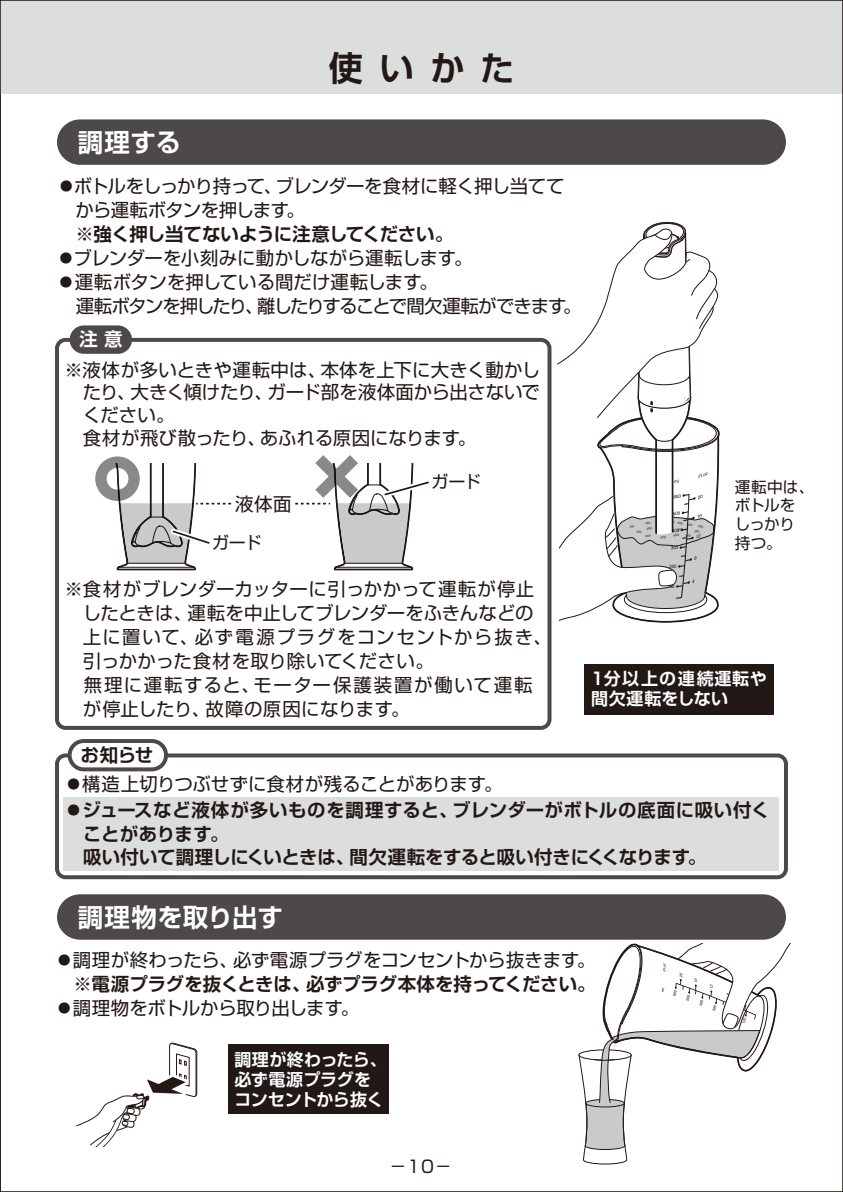
<style>
.page{position:relative;width:843px;height:1192px;background:#fff}
.page>*{position:absolute;margin:0;border:0;box-sizing:border-box;transform-origin:0 0}
.t1{font:700 34px "Shin Go Pro De";color:#221815}
.t2{font:700 25.6px "Shin Go Pro De";letter-spacing:.01em;color:#fff}
.t3{font:18.4px "Shin Go Pro";letter-spacing:-.005em;color:#221815}
.t4{font:18.4px/24.2px "Shin Go Pro";letter-spacing:.03em;color:#221815}
.t5{font:700 18.4px "Shin Go Pro De";letter-spacing:-.005em;color:#221815}
.t6{font:18.4px/24.2px "Shin Go Pro";letter-spacing:-.045em;color:#221815}
.t7{font:18.4px/24.2px "Shin Go Pro";letter-spacing:-.03em;color:#221815}
.t8{font:700 18.4px "Shin Go Pro De";letter-spacing:.03em;color:#221815}
.t9{font:18.4px "Shin Go Pro";letter-spacing:.015em;color:#221815}
.t10{font:18.4px "Shin Go Pro";letter-spacing:-.025em;color:#221815}
.t11{font:700 18.4px "Shin Go Pro De";color:#fff}
.t12{font:700 17px/19.8px "Shin Go Pro De";letter-spacing:-.01em;color:#fff}
.t13{font:700 17px/19.8px "Shin Go Pro De";letter-spacing:.045em;color:#fff}
.t14{font:17px "Shin Go Pro";letter-spacing:-.005em;color:#221815}
.t15{font:15.6px/18.6px "Shin Go Pro";letter-spacing:-.005em;color:#221815}
</style>
<div class="page">
<div style="left:0;top:0;width:842px;height:94px;background:#dcdddd"></div>
<div style="left:57px;top:119px;width:728px;height:46px;background:#4c4948;border-radius:23px"></div>
<div style="left:57px;top:894px;width:728px;height:45px;background:#4c4948;border-radius:23px"></div>
<div style="left:64px;top:797px;width:715px;height:73px;background:#dcdddd"></div>
<div style="left:228px;top:1044px;width:161px;height:69px;background:#221815"></div>
<svg style="left:76px;top:1042px;width:122px;height:103px"></svg>
<div style="left:55px;top:338px;width:496px;height:391px;border:4px solid #4c4948;border-radius:9px"></div>
<div style="left:70px;top:325px;width:62px;height:29px;background:#4c4948;border-radius:14px"></div>
<div style="left:584px;top:664px;width:189px;height:50px;background:#221815"></div>
<div style="left:55px;top:753px;width:732px;height:126px;border:4px solid #4c4948;border-radius:9px"></div>
<div style="left:70px;top:740px;width:96px;height:29px;background:#fff;border-radius:14px"></div>
<div style="left:68px;top:738px;width:100px;height:33px;border:4px solid #4c4948;border-radius:14px"></div>
<div style="left:95px;top:456px;width:45px;height:45px;border:11px solid #898989;border-radius:50%"></div>
<svg style="left:109px;top:455px;width:320px;height:116px"></svg>
<svg style="left:557px;top:221px;width:162px;height:402px"></svg>
<svg style="left:578px;top:929px;width:213px;height:235px"></svg>
<h2 class="t2" style="left:78px;top:121px;width:104px">調理する</h2>
<h1 class="t1" style="left:329px;top:40px;width:187px">使いかた</h1>
<p class="t7" style="left:75px;top:171px;width:490px;text-indent:-18px">●ボトルをしっかり持って、ブレンダーを食材に軽く押し当ててから運転ボタンを押します。</p>
<p class="t5" style="left:57px;top:219px;width:397px">　※強く押し当てないように注意してください。</p>
<p class="t3" style="left:57px;top:243px;width:417px">●ブレンダーを小刻みに動かしながら運転します。</p>
<p class="t6" style="left:76px;top:268px;width:507px;text-indent:-19px">●運転ボタンを押している間だけ運転します。<br>運転ボタンを押したり、離したりすることで間欠運転ができます。</p>
<p class="t11" style="left:79px;top:324px;width:44px">注 意</p>
<p class="t9" style="left:64px;top:354px;width:477px">※液体が多いときや運転中は、本体を上下に大きく動かし</p>
<p class="t3" style="left:83px;top:377px;width:458px">たり、大きく傾けたり、ガード部を液体面から出さないで</p>
<p class="t3" style="left:83px;top:400px;width:93px">ください。</p>
<p class="t3" style="left:64px;top:422px;width:413px">　食材が飛び散ったり、あふれる原因になります。</p>
<p class="t3" style="left:235px;top:489px;width:58px">液体面</p>
<p class="t14" style="left:212px;top:528px;width:51px">ガード</p>
<p class="t14" style="left:431px;top:468px;width:51px">ガード</p>
<p class="t4" style="left:83px;top:574px;width:470px;text-indent:-18px">※食材がブレンダーカッターに引っかかって運転が停止したときは、運転を中止してブレンダーをふきんなどの上に置いて、必ず電源プラグをコンセントから抜き、引っかかった食材を取り除いてください。<br>無理に運転すると、モーター保護装置が働いて運転が停止したり、故障の原因になります。</p>
<p class="t5" style="left:81px;top:739px;width:74px">お知らせ</p>
<p class="t15" style="left:734px;top:475px;width:81px">運転中は、ボトルをしっかり持つ。</p>
<p class="t13" style="left:591px;top:666px;width:177px">1分以上の連続運転や間欠運転をしない</p>
<p class="t3" style="left:65px;top:769px;width:439px">●構造上切りつぶせずに食材が残ることがあります。</p>
<p class="t8" style="left:65px;top:795px;width:706px">●ジュースなど液体が多いものを調理すると、ブレンダーがボトルの底面に吸い付く</p>
<p class="t5" style="left:83px;top:818px;width:147px">ことがあります。</p>
<p class="t5" style="left:65px;top:841px;width:643px">　吸い付いて調理しにくいときは、間欠運転をすると吸い付きにくくなります。</p>
<h2 class="t2" style="left:78px;top:895px;width:206px">調理物を取り出す</h2>
<p class="t3" style="left:55px;top:944px;width:542px">●調理が終わったら、必ず電源プラグをコンセントから抜きます。</p>
<p class="t5" style="left:55px;top:968px;width:542px">　※電源プラグを抜くときは、必ずプラグ本体を持ってください。</p>
<p class="t10" style="left:55px;top:992px;width:305px">●調理物をボトルから取り出します。</p>
<p class="t12" style="left:234px;top:1047px;width:154px">調理が終わったら、必ず電源プラグをコンセントから抜く</p>
<p class="t14" style="left:389px;top:1151px;width:64px">－10－</p>
</div>
